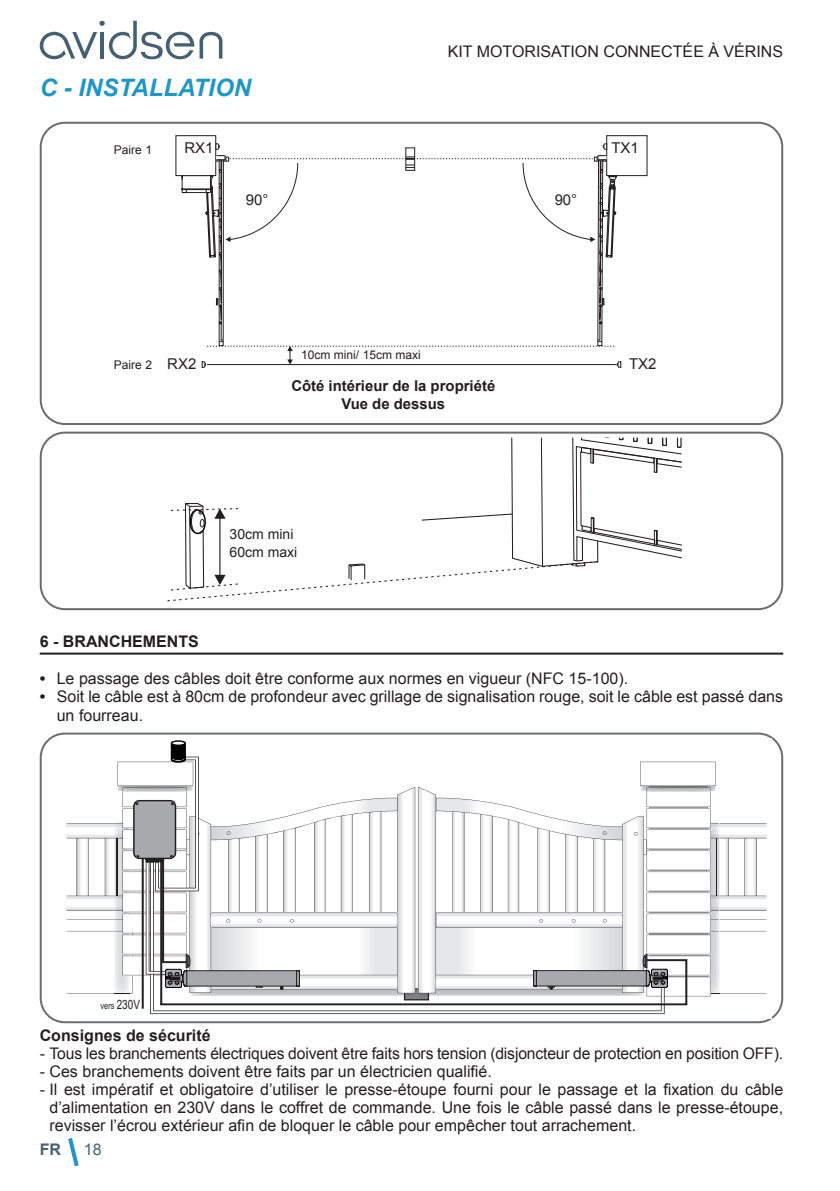
<style>
.page{position:relative;width:840px;height:1191px;background:#fff}
.page>*{position:absolute;margin:0;border:0;box-sizing:border-box;transform-origin:0 0}
.t1{font:italic 700 24px "Arial";color:#1d96c9}
.t2{font:16px/18px "Arial";color:#231f20}
.t3{font:700 16px "Arial";color:#231f20}
.t4{font:700 16px "Arial";color:#456274}
.t5{font:16px "Arial";color:#456274}
.t6{font:700 15px "Arial";color:#231f20}
.t7{font:15px "Arial";color:#231f20}
.t8{font:14px "Arial";color:#231f20}
.t9{font:12px "Arial";color:#231f20}
.t10{font:9.6px "Arial";color:#231f20;scale:.78 1}
.s1{font-weight:700}
.s2{font-size:12.8px}
</style>
<div class="page">
<svg style="left:68px;top:1138px;width:11px;height:29px"></svg>
<svg style="left:40px;top:21px;width:182px;height:38px"></svg>
<hr style="left:40px;top:652px;width:742px;height:2px;background:#231f20">
<div style="left:40px;top:122px;width:742px;height:303px;border:2px solid #6c6d70;border-radius:24px"></div>
<div style="left:175px;top:135px;width:41px;height:41px;border:1px solid #231f20"></div>
<div style="left:606px;top:135px;width:41px;height:41px;border:1px solid #231f20"></div>
<svg style="left:201px;top:359px;width:420px;height:9px"></svg>
<svg style="left:181px;top:143px;width:435px;height:208px"></svg>
<div style="left:40px;top:431px;width:742px;height:179px;border:2px solid #6c6d70;border-radius:24px"></div>
<svg style="left:511px;top:437px;width:170px;height:126px"></svg>
<svg style="left:167px;top:507px;width:431px;height:95px"></svg>
<hr style="left:219px;top:512px;width:1px;height:70px;background:#231f20">
<svg style="left:214px;top:508px;width:11px;height:11px"></svg>
<svg style="left:214px;top:575px;width:11px;height:10px"></svg>
<svg style="left:184px;top:503px;width:23px;height:86px"></svg>
<div style="left:40px;top:732px;width:742px;height:291px;border:2px solid #6c6d70;border-radius:24px"></div>
<div style="left:54px;top:738px;width:717px;height:281px;background:#fff"></div>
<svg style="left:153px;top:1000px;width:510px;height:12px"></svg>
<svg style="left:160px;top:1000px;width:527px;height:5px"></svg>
<div style="left:142px;top:858px;width:1px;height:150px;background:#fff;border:1px solid #231f20"></div>
<svg style="left:67px;top:740px;width:699px;height:260px"></svg>
<p class="t2" style="left:447px;top:42px;width:337px">KIT MOTORISATION CONNECTÉE À VÉRINS</p>
<p class="t1" style="left:40px;top:72px;width:213px">C - INSTALLATION</p>
<p class="t9" style="left:114px;top:142px;width:40px">Paire 1</p>
<p class="t7" style="left:184px;top:138px;width:30px">RX1</p>
<p class="t7" style="left:611px;top:138px;width:29px">TX1</p>
<p class="t7" style="left:246px;top:190px;width:24px">90°</p>
<p class="t7" style="left:554px;top:190px;width:24px">90°</p>
<p class="t9" style="left:114px;top:356px;width:40px">Paire 2</p>
<p class="t7" style="left:167px;top:354px;width:30px">RX2</p>
<p class="t9" style="left:301px;top:347px;width:121px">10cm mini/ 15cm maxi</p>
<p class="t6" style="left:291px;top:376px;width:205px">Côté intérieur de la propriété</p>
<p class="t6" style="left:341px;top:394px;width:105px">Vue de dessus</p>
<p class="t7" style="left:628px;top:354px;width:29px">TX2</p>
<p class="t8" style="left:229px;top:525px;width:65px">30cm mini</p>
<p class="t8" style="left:229px;top:543px;width:69px">60cm maxi</p>
<p class="t3" style="left:40px;top:631px;width:161px">6 - BRANCHEMENTS</p>
<p class="t2" style="left:40px;top:669px;width:589px"><span class="s1">•</span> Le passage des câbles doit être conforme aux normes en vigueur (NFC 15-100).</p>
<p class="t2" style="left:57px;top:687px;width:727px;line-height:19.2px;text-indent:-17px"><span class="s1">•</span> Soit le câble est à 80cm de profondeur avec grillage de signalisation rouge, soit le câble est passé dans un fourreau.</p>
<p class="t10" style="left:100px;top:999px;width:52px">vers <span class="s2">230V</span></p>
<p class="t3" style="left:40px;top:1025px;width:172px">Consignes de sécurité</p>
<p class="t2" style="left:40px;top:1044px;width:744px">- Tous les branchements électriques doivent être faits hors tension (disjoncteur de protection en position OFF).</p>
<p class="t2" style="left:40px;top:1062px;width:453px">- Ces branchements doivent être faits par un électricien qualifié.</p>
<p class="t2" style="left:49px;top:1080px;width:734px;text-align:justify;text-indent:-10px">- Il est impératif et obligatoire d’utiliser le presse-étoupe fourni pour le passage et la fixation du câble d’alimentation en 230V dans le coffret de commande. Une fois le câble passé dans le presse-étoupe, revisser l’écrou extérieur afin de bloquer le câble pour empêcher tout arrachement.</p>
<p class="t4" style="left:40px;top:1139px;width:23px">FR</p>
<p class="t5" style="left:84px;top:1139px;width:19px">18</p>
</div>
